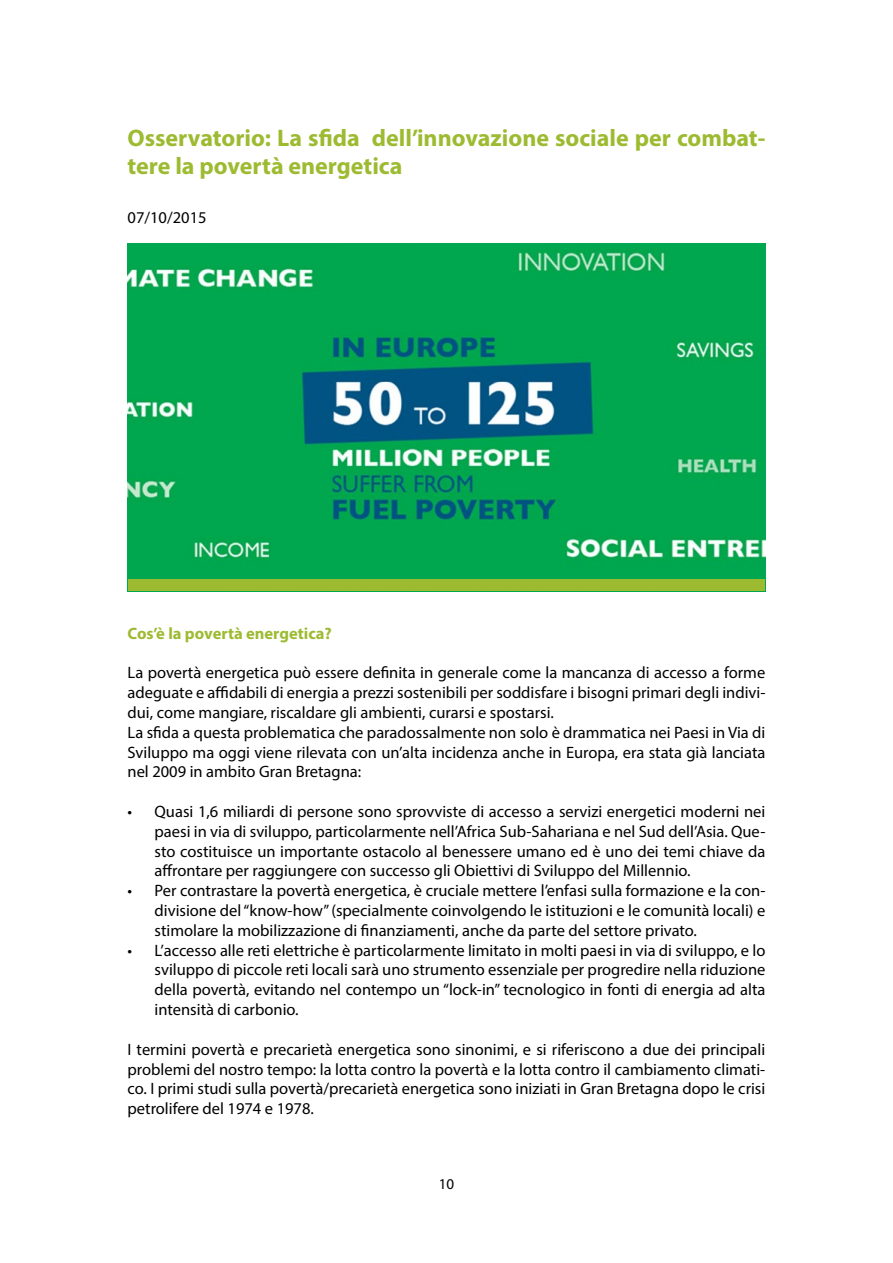
<style>
.page{position:relative;width:893px;height:1263px;background:#fff}
.page>*{position:absolute;margin:0;border:0;box-sizing:border-box;transform-origin:0 0}
.t1{font:700 24px/28.8px "Myriad Pro";color:#9dbb31}
.t2{font:16.5px/19.8px "Myriad Pro";color:#000;text-align:justify}
.t3{font:700 16.5px "Myriad Pro";color:#9dbb31}
.t4{font:15px "Myriad Pro";color:#000}
</style>
<div class="page">
<img style="left:128px;top:243px;width:637px;height:349px">
<div style="left:128px;top:580px;width:637px;height:11px;background:#9dbb31"></div>
<h1 class="t1" style="left:128px;top:122px;width:639px">Osservatorio: La sfida dell’innovazione sociale per combat&shy;tere la povertà energetica</h1>
<p class="t2" style="left:128px;top:207px;width:81px">07/10/2015</p>
<p class="t3" style="left:128px;top:622px;width:206px">Cos’è la povertà energetica?</p>
<p class="t2" style="left:128px;top:663px;width:639px;text-align:left">La povertà energetica può essere definita in generale come la mancanza di accesso a forme adeguate e affidabili di energia a prezzi sostenibili per soddisfare i bisogni primari degli indivi&shy;dui, come mangiare, riscaldare gli ambienti, curarsi e spostarsi.<br>La sfida a questa problematica che paradossalmente non solo è drammatica nei Paesi in Via di Sviluppo ma oggi viene rilevata con un’alta incidenza anche in Europa, era stata già lanciata nel 2009 in ambito Gran Bretagna:</p>
<p class="t2" style="left:155px;top:801px;width:612px;text-indent:-27px">• Quasi 1,6 miliardi di persone sono sprovviste di accesso a servizi energetici moderni nei paesi in via di sviluppo, particolarmente nell’Africa Sub-Sahariana e nel Sud dell’Asia. Que&shy;sto costituisce un importante ostacolo al benessere umano ed è uno dei temi chiave da affrontare per raggiungere con successo gli Obiettivi di Sviluppo del Millennio.</p>
<p class="t2" style="left:155px;top:880px;width:612px;text-indent:-27px">• Per contrastare la povertà energetica, è cruciale mettere l’enfasi sulla formazione e la con&shy;divisione del “know-how” (specialmente coinvolgendo le istituzioni e le comunità locali) e stimolare la mobilizzazione di finanziamenti, anche da parte del settore privato.</p>
<p class="t2" style="left:155px;top:940px;width:612px;text-indent:-27px">• L’accesso alle reti elettriche è particolarmente limitato in molti paesi in via di sviluppo, e lo sviluppo di piccole reti locali sarà uno strumento essenziale per progredire nella riduzione della povertà, evitando nel contempo un “lock-in” tecnologico in fonti di energia ad alta intensità di carbonio.</p>
<p class="t2" style="left:128px;top:1039px;width:639px">I termini povertà e precarietà energetica sono sinonimi, e si riferiscono a due dei principali problemi del nostro tempo: la lotta contro la povertà e la lotta contro il cambiamento climati&shy;co. I primi studi sulla povertà/precarietà energetica sono iniziati in Gran Bretagna dopo le crisi petrolifere del 1974 e 1978.</p>
<p class="t4" style="left:439px;top:1175px;width:17px">10</p>
</div>
